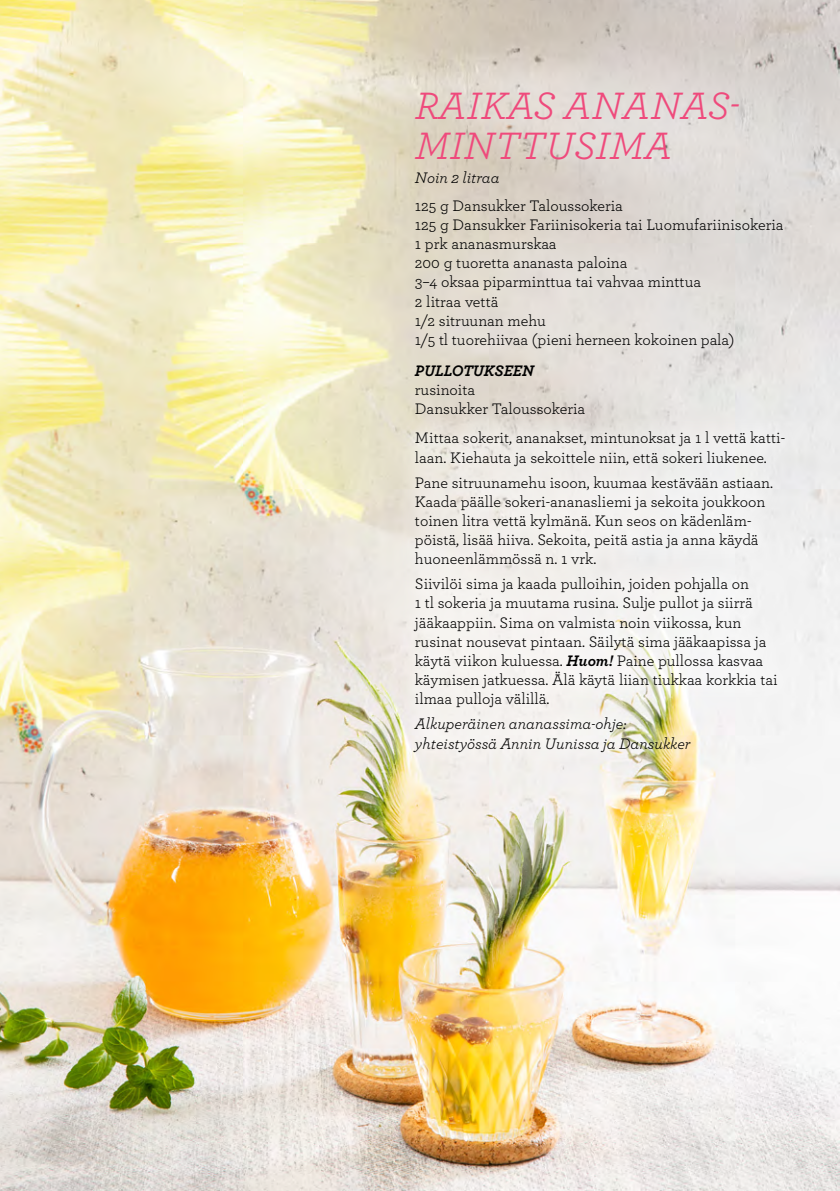
<style>
.page{position:relative;width:840px;height:1191px;background:#fff}
.page>*{position:absolute;margin:0;border:0;box-sizing:border-box;transform-origin:0 0}
.t1{font:italic 40px/40px "Archer";color:#ef4a7c}
.t2{font:16px/19.2px "Archer";color:#000}
.t3{font:italic 16px/19.2px "Archer";color:#000}
.t4{font:italic 700 16px "Archer";color:#000}
.s1{font-weight:700;font-style:italic}
</style>
<div class="page">
<img style="left:0;top:0;width:839px;height:1191px">
<div style="left:394px;top:412px;width:409px;height:359px;background:#fff;opacity:.79"></div>
<h1 class="t1" style="left:414px;top:84px;width:325px">RAIKAS ANANAS-<br>MINTTUSIMA</h1>
<p class="t3" style="left:414px;top:167px;width:86px">Noin 2 litraa</p>
<p class="t2" style="left:414px;top:195px;width:370px">125 g Dansukker Taloussokeria<br>125 g Dansukker Fariinisokeria tai Luomufariinisokeria 1 prk ananasmurskaa<br>200 g tuoretta ananasta paloina<br>3–4 oksaa piparminttua tai vahvaa minttua<br>2 litraa vettä<br>1/2 sitruunan mehu<br>1/5 tl tuorehiivaa (pieni herneen kokoinen pala)</p>
<p class="t4" style="left:414px;top:357px;width:120px">PULLOTUKSEEN</p>
<p class="t2" style="left:414px;top:379px;width:172px">rusinoita<br>Dansukker Taloussokeria</p>
<p class="t2" style="left:414px;top:428px;width:371px">Mittaa sokerit, ananakset, mintunoksat ja 1 l vettä katti&shy;laan. Kiehauta ja sekoittele niin, että sokeri liukenee.</p>
<p class="t2" style="left:414px;top:472px;width:359px">Pane sitruunamehu isoon, kuumaa kestävään astiaan.<br>Kaada päälle sokeri-ananasliemi ja sekoita joukkoon toinen litra vettä kylmänä. Kun seos on kädenläm&shy;pöistä, lisää hiiva. Sekoita, peitä astia ja anna käydä huoneenlämmössä n. 1 vrk.</p>
<p class="t2" style="left:414px;top:573px;width:364px">Siivilöi sima ja kaada pulloihin, joiden pohjalla on<br>1 tl sokeria ja muutama rusina. Sulje pullot ja siirrä jääkaappiin. Sima on valmista noin viikossa, kun rusinat nousevat pintaan. Säilytä sima jääkaapissa ja käytä viikon kuluessa. <span class="s1">Huom!</span> Paine pullossa kasvaa käymisen jatkuessa. Älä käytä liian tiukkaa korkkia tai ilmaa pulloja välillä.</p>
<p class="t3" style="left:414px;top:713px;width:277px">Alkuperäinen ananassima-ohje: yhteistyössä Annin Uunissa ja Dansukker</p>
</div>
